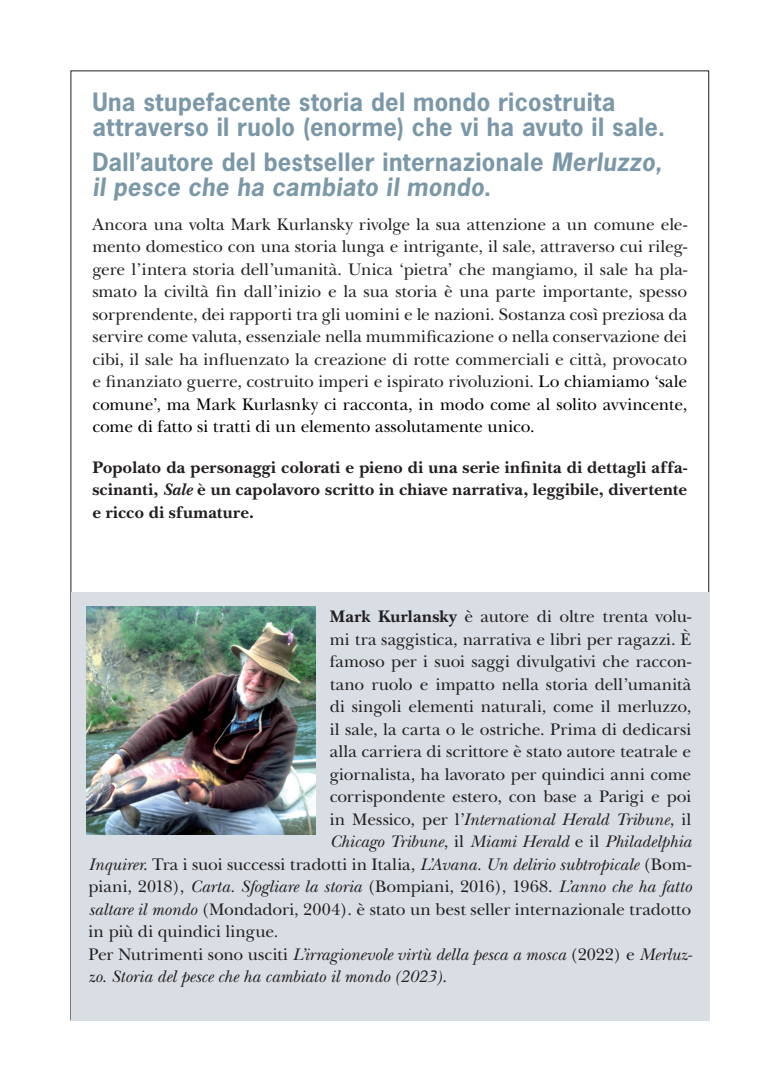
<style>
.page{position:relative;width:780px;height:1088px;background:#fff}
.page>*{position:absolute;margin:0;border:0;box-sizing:border-box;transform-origin:0 0}
.t1{font:700 23.75px/25px "News Gothic Std";letter-spacing:.015em;color:#7b98a8}
.t2{font:17.5px/22.5px "New Baskerville";color:#231f20;text-align:justify}
.t3{font:italic 17.5px "New Baskerville";color:#231f20}
.t4{font:700 17.5px/22.5px "New Baskerville";letter-spacing:.01em;color:#231f20;text-align:justify}
.s1{font-style:italic}
.s2{color:#000}
.s3{font-weight:700}
.s4{font-style:normal}
</style>
<div class="page">
<div style="left:71px;top:592px;width:638px;height:428px;background:#d8dee3"></div>
<img style="left:87px;top:606px;width:228px;height:228px">
<h1 class="t1" style="left:92px;top:89px;width:574px">Una stupefacente storia del mondo ricostruita attraverso il ruolo (enorme) che vi ha avuto il sale.</h1>
<h1 class="t1" style="left:92px;top:150px;width:571px">Dall’autore del bestseller internazionale <span class="s1">Merluzzo, il pesce che ha cambiato il mondo</span>.</h1>
<p class="t2" style="left:92px;top:213px;width:596px">Ancora una volta Mark Kurlansky rivolge la sua attenzione a un comune ele&shy;mento domestico con una storia lunga e intrigante, il sale, attraverso cui rileg&shy;gere l’intera storia dell’umanità. Unica ‘pietra’ che mangiamo, il sale ha pla&shy;smato la civiltà fin dall’inizio e la sua storia è una parte importante, spesso sorprendente, dei rapporti tra gli uomini e le nazioni. Sostanza così preziosa da servire come valuta, essenziale nella mummificazione o nella conservazione dei cibi, il sale ha influenzato la creazione di rotte commerciali e città, provocato e finanziato guerre, costruito imperi e ispirato rivoluzioni. <span class="s2">Lo chiamiamo ‘sale comune’, ma Mark Kurlasnky ci racconta, in modo come al solito avvincente, come di fatto si tratti di un elemento assolutamente unico.</span></p>
<p class="t4" style="left:92px;top:456px;width:596px">Popolato da personaggi colorati e pieno di una serie infinita di dettagli affa&shy;scinanti, <span class="s1">Sale</span> è un capolavoro scritto in chiave narrativa, leggibile, divertente e ricco di sfumature.</p>
<p class="t2" style="left:330px;top:605px;width:363px"><span class="s3">Mark Kurlansky</span> è autore di oltre trenta volu-</p>
<p class="t2" style="left:330px;top:628px;width:363px">mi tra saggistica, narrativa e libri per ragazzi. È</p>
<p class="t2" style="left:330px;top:650px;width:363px">famoso per i suoi saggi divulgativi che raccon-</p>
<p class="t2" style="left:330px;top:673px;width:363px">tano ruolo e impatto nella storia dell’umanità</p>
<p class="t2" style="left:330px;top:695px;width:363px">di singoli elementi naturali, come il merluzzo,</p>
<p class="t2" style="left:330px;top:718px;width:363px">il sale, la carta o le ostriche. Prima di dedicarsi</p>
<p class="t2" style="left:330px;top:740px;width:363px">alla carriera di scrittore è stato autore teatrale e</p>
<p class="t2" style="left:330px;top:763px;width:363px">giornalista, ha lavorato per quindici anni come</p>
<p class="t2" style="left:330px;top:785px;width:363px">corrispondente estero, con base a Parigi e poi</p>
<p class="t3" style="left:330px;top:809px;width:363px"><span class="s4">in Messico, per l’</span>International Herald Tribune<span class="s4">, il</span></p>
<p class="t3" style="left:330px;top:831px;width:363px">Chicago Tribune<span class="s4">, il</span> Miami Herald <span class="s4">e il</span> Philadelphia</p>
<p class="t2" style="left:89px;top:853px;width:604px"><span class="s1">Inquirer</span>. Tra i suoi successi tradotti in Italia, <span class="s1">L’Avana. Un delirio subtropicale</span> (Bom-</p>
<p class="t3" style="left:89px;top:876px;width:604px"><span class="s4">piani, 2018),</span> Carta. Sfogliare la storia <span class="s4">(Bompiani, 2016), 1968.</span> L’anno che ha fatto</p>
<p class="t2" style="left:89px;top:898px;width:604px"><span class="s1">saltare il mondo</span> (Mondadori, 2004). è stato un best seller internazionale tradotto</p>
<p class="t2" style="left:89px;top:920px;width:191px">in più di quindici lingue.</p>
<p class="t3" style="left:89px;top:944px;width:605px"><span class="s4">Per Nutrimenti sono usciti</span> L’irragionevole virtù della pesca a mosca <span class="s4">(2022) e</span> Merluz-</p>
<p class="t3" style="left:89px;top:966px;width:360px">zo. Storia del pesce che ha cambiato il mondo (2023)<span class="s4">.</span></p>
</div>
